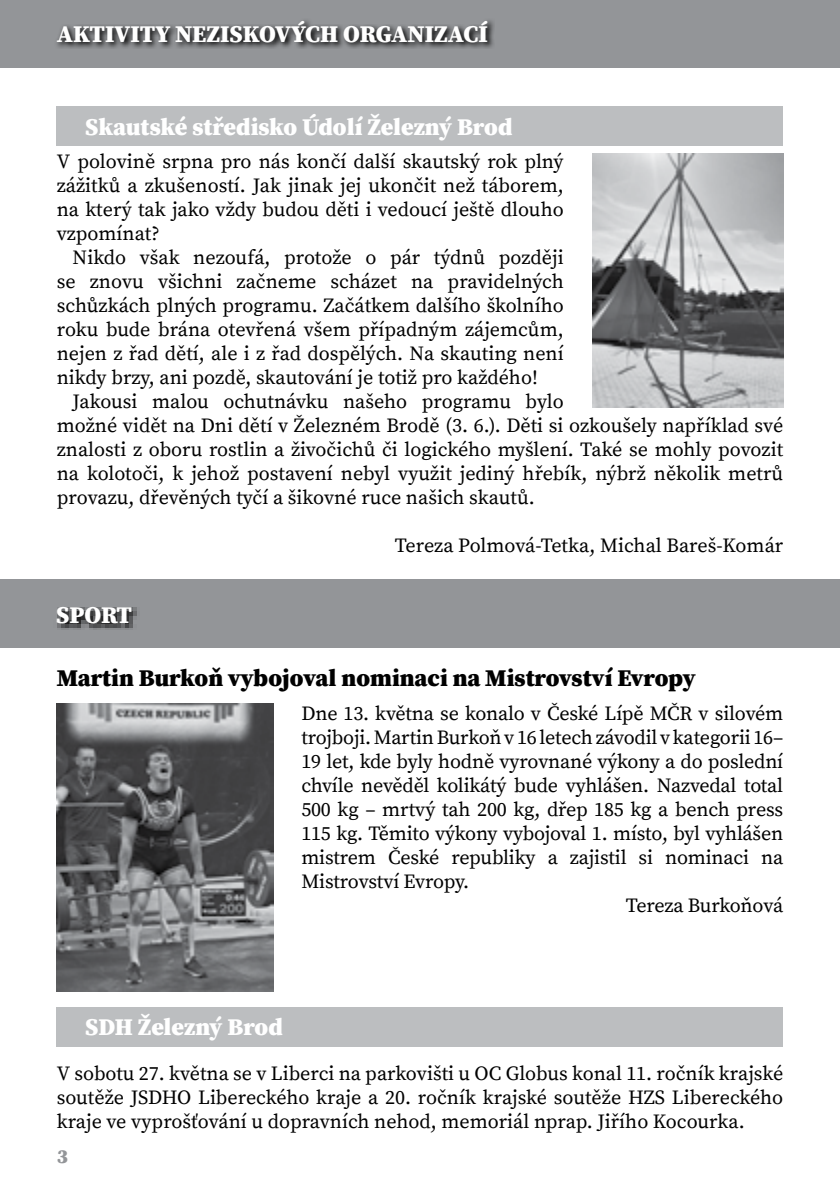
<style>
.page{position:relative;width:840px;height:1191px;background:#fff}
.page>*{position:absolute;margin:0;border:0;box-sizing:border-box;transform-origin:0 0}
.t1{font:900 24px "Source Serif Pro";color:#fff}
.t2{font:900 24px "Source Serif Pro";color:#000}
.t3{font:20px/24px "Source Serif Pro";letter-spacing:-.01em;color:#000;text-align:justify}
.t4{font:900 20px "Source Serif Pro";color:#939598}
</style>
<div class="page">
<div style="left:0;top:0;width:839px;height:67px;background:#939598"></div>
<div style="left:57px;top:1006px;width:725px;height:40px;background:#bcbec0"></div>
<div style="left:57px;top:106px;width:725px;height:40px;background:#bcbec0"></div>
<img style="left:592px;top:153px;width:190px;height:255px">
<div style="left:0;top:580px;width:839px;height:68px;background:#939598"></div>
<svg style="left:57px;top:607px;width:80px;height:22px;background:#525355"></svg>
<img style="left:57px;top:703px;width:216px;height:289px">
<svg style="left:57px;top:20px;width:437px;height:28px"></svg>
<p class="t1" style="left:57px;top:17px;width:134px">AKTIVITY NEZ</p>
<p class="t1" style="left:220px;top:17px;width:26px">ISKOVÝ</p>
<p class="t1" style="left:305px;top:17px;width:183px">CH ORGANIZACÍ</p>
<p class="t1" style="left:85px;top:110px;width:429px">Skautské středisko Údolí Železný Brod</p>
<p class="t3" style="left:57px;top:150px;width:508px">V polovině srpna pro nás končí další skautský rok plný zážitků a zkušeností. Jak jinak jej ukončit než táborem, na který tak jako vždy budou děti i vedoucí ještě dlouho vzpomínat?</p>
<p class="t3" style="left:57px;top:246px;width:508px;text-indent:16px">Nikdo však nezoufá, protože o pár týdnů později se znovu všichni začneme scházet na pravidelných schůzkách plných programu. Začátkem dalšího školního roku bude brána otevřená všem případným zájemcům, nejen z řad dětí, ale i z řad dospělých. Na skauting není nikdy brzy, ani pozdě, skautování je totiž pro každého!</p>
<p class="t3" style="left:57px;top:390px;width:727px;text-align:left;text-indent:16px">Jakousi malou ochutnávku našeho programu bylo<br>možné vidět na Dni dětí v Železném Brodě (3. 6.). Děti si ozkoušely například své znalosti z oboru rostlin a živočichů či logického myšlení. Také se mohly povozit na kolotoči, k jehož postavení nebyl využit jediný hřebík, nýbrž několik metrů provazu, dřevěných tyčí a šikovné ruce našich skautů.</p>
<p class="t3" style="left:394px;top:534px;width:389px">Tereza Polmová-Tetka, Michal Bareš-Komár</p>
<p class="t1" style="left:56px;top:598px;width:71px">sport</p>
<p class="t2" style="left:57px;top:661px;width:640px">Martin Burkoň vybojoval nominaci na Mistrovství Evropy</p>
<p class="t3" style="left:301px;top:702px;width:483px">Dne 13. května se konalo v České Lípě MČR v silovém</p>
<p class="t3" style="left:301px;top:726px;width:483px">trojboji. Martin Burkoň v 16 letech závodil v kategorii 16–</p>
<p class="t3" style="left:301px;top:750px;width:483px">19 let, kde byly hodně vyrovnané výkony a do poslední</p>
<p class="t3" style="left:301px;top:774px;width:483px">chvíle nevěděl kolikátý bude vyhlášen. Nazvedal total</p>
<p class="t3" style="left:301px;top:798px;width:483px">500 kg – mrtvý tah 200 kg, dřep 185 kg a bench press</p>
<p class="t3" style="left:301px;top:822px;width:483px">115 kg. Těmito výkony vybojoval 1. místo, byl vyhlášen</p>
<p class="t3" style="left:301px;top:846px;width:483px">mistrem České republiky a zajistil si nominaci na</p>
<p class="t3" style="left:301px;top:870px;width:169px">Mistrovství Evropy.</p>
<p class="t3" style="left:625px;top:894px;width:159px">Tereza Burkoňová</p>
<p class="t1" style="left:85px;top:1010px;width:199px">Sdh Železný Brod</p>
<p class="t3" style="left:57px;top:1062px;width:727px">V sobotu 27. května se v Liberci na parkovišti u OC Globus konal 11. ročník krajské soutěže JSDHO Libereckého kraje a 20. ročník krajské soutěže HZS Libereckého kraje ve vyprošťování u dopravních nehod, memoriál nprap. Jiřího Kocourka.</p>
<p class="t4" style="left:57px;top:1142px;width:13px">3</p>
</div>
